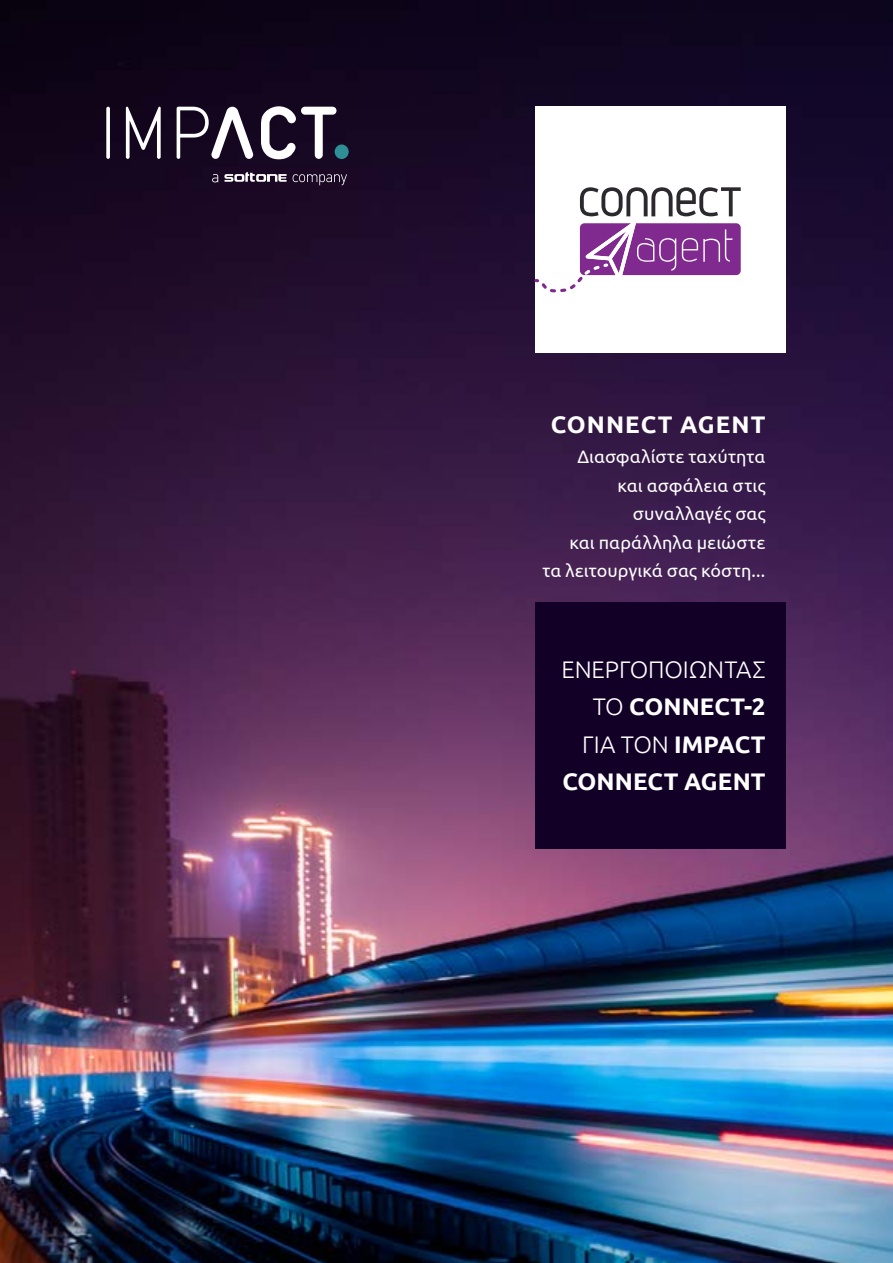
<style>
.page{position:relative;width:893px;height:1263px;background:#fff}
.page>*{position:absolute;margin:0;border:0;box-sizing:border-box;transform-origin:0 0}
.t1{font:700 24px/37.5px "Ubuntu";letter-spacing:.01em;color:#fff;text-align:right}
.t2{font:700 24px "Ubuntu";letter-spacing:.04em;color:#fff}
.t3{font:18px/28.5px "Ubuntu";letter-spacing:.005em;color:#fff;text-align:right}
.s1{font-weight:300}
</style>
<div class="page">
<img style="left:0;top:0;width:893px;height:1263px">
<div style="left:536px;top:602px;width:250px;height:247px;background:#120027"></div>
<div style="left:536px;top:106px;width:250px;height:247px;background:#fff"></div>
<svg style="left:580px;top:187px;width:161px;height:29px"></svg>
<svg style="left:534px;top:223px;width:207px;height:69px"></svg>
<svg style="left:106px;top:106px;width:230px;height:53px"></svg>
<div style="left:335px;top:144px;width:14px;height:15px;background:#2e8f96;border-radius:50%"></div>
<svg style="left:224px;top:172px;width:63px;height:10px"></svg>
<svg style="left:212px;top:174px;width:6px;height:8px"></svg>
<svg style="left:293px;top:174px;width:54px;height:11px"></svg>
<h1 class="t2" style="left:551px;top:410px;width:216px">CONNECT AGENT</h1>
<p class="t3" style="left:542px;top:442px;width:225px">Διασφαλίστε ταχύτητα<br>και ασφάλεια στις συναλλαγές σας<br>και παράλληλα μειώστε<br>τα λειτουργικά σας κόστη...</p>
<h1 class="t1" style="left:561px;top:650px;width:206px"><span class="s1">ΕΝΕΡΓΟΠΟΙΩΝΤΑΣ<br>ΤΟ</span> CONNECT-2<br><span class="s1">ΓΙΑ ΤΟΝ</span> IMPACT<br>CONNECT AGENT</h1>
</div>
